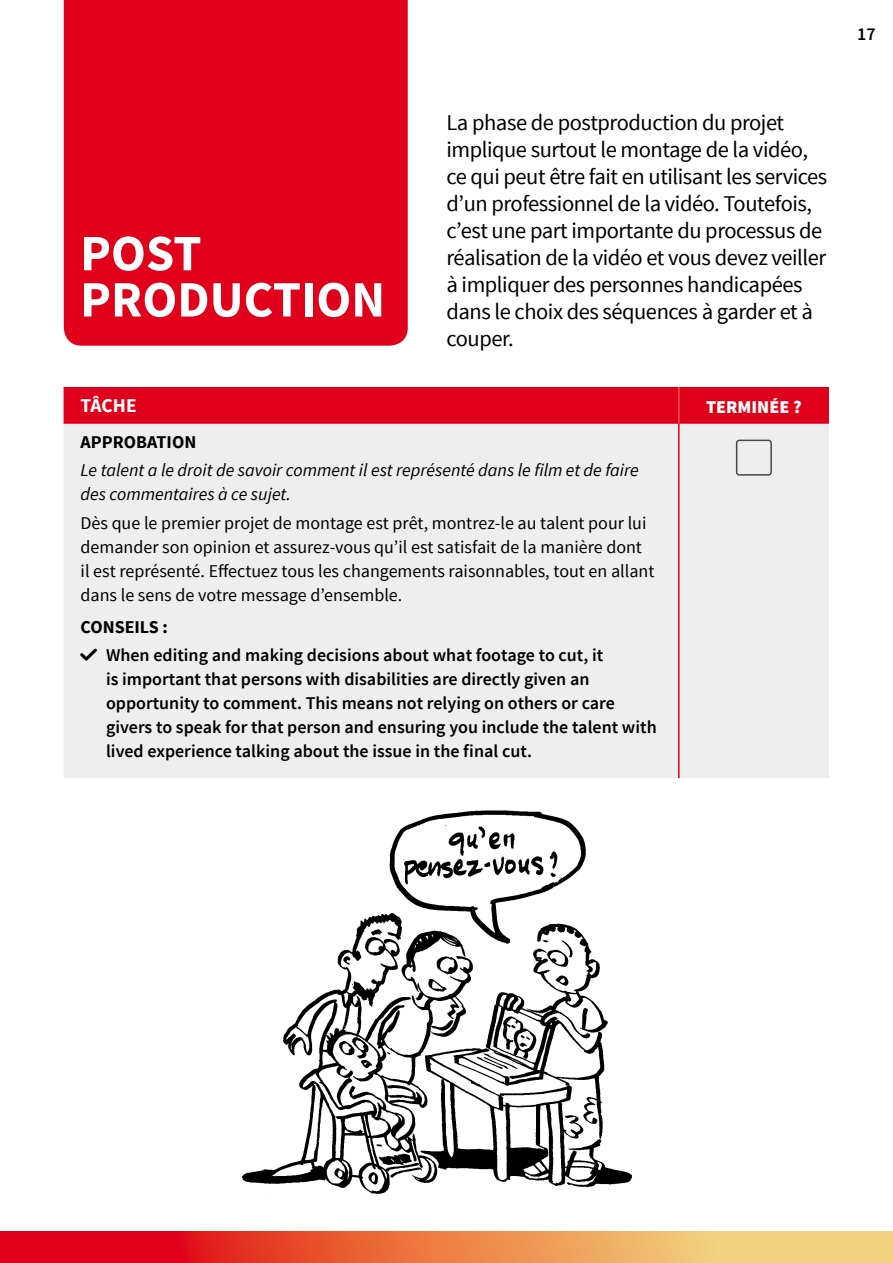
<style>
.page{position:relative;width:893px;height:1263px;background:#fff}
.page>*{position:absolute;margin:0;border:0;box-sizing:border-box;transform-origin:0 0}
.t1{font:700 51px/46.2px "Source Sans Pro";color:#fff}
.t2{font:22.5px/27px "Source Sans Pro";letter-spacing:-.02em;color:#000}
.t3{font:700 19.5px "Source Sans Pro";letter-spacing:-.005em;color:#fff}
.t4{font:600 18px/24px "Source Sans Pro";color:#000}
.t5{font:18px/24px "Source Sans Pro";color:#000}
.t6{font:italic 18px/24px "Source Sans Pro";color:#000}
.t7{font:700 18px "Source Sans Pro";color:#000}
.t8{font:900 18px "Source Sans Pro";color:#fff}
.s1{font-family:"MFG Labs Iconset";font-weight:400}
</style>
<div class="page">
<img style="left:242px;top:810px;width:391px;height:390px">
<svg style="left:0;top:1231px;width:893px;height:32px;background:#ea7249"></svg>
<div style="left:64px;top:387px;width:765px;height:37px;background:#e0001b"></div>
<div style="left:64px;top:424px;width:765px;height:354px;background:#eeeeef"></div>
<hr style="left:678px;top:387px;width:2px;height:37px;background:#e95840">
<hr style="left:678px;top:424px;width:2px;height:354px;background:#e0001b">
<svg style="left:735px;top:438px;width:38px;height:38px"></svg>
<div style="left:64px;top:0;width:344px;height:346px;background:#e0001b"></div>
<h1 class="t1" style="left:80px;top:232px;width:307px">POST<br>PRODUCTION</h1>
<p class="t2" style="left:446px;top:109px;width:382px">La phase de postproduction du projet implique surtout le montage de la vidéo, ce qui peut être fait en utilisant les services d’un professionnel de la vidéo. Toutefois, c’est une part importante du processus de réalisation de la vidéo et vous devez veiller à impliquer des personnes handicapées dans le choix des séquences à garder et à couper.</p>
<p class="t3" style="left:81px;top:393px;width:58px">TÂCHE</p>
<p class="t8" style="left:706px;top:395px;width:97px">TERMINÉE ?</p>
<p class="t7" style="left:81px;top:430px;width:117px">APPROBATION</p>
<p class="t6" style="left:81px;top:458px;width:560px">Le talent a le droit de savoir comment il est représenté dans le film et de faire des commentaires à ce sujet.</p>
<p class="t5" style="left:81px;top:511px;width:575px">Dès que le premier projet de montage est prêt, montrez-le au talent pour lui demander son opinion et assurez-vous qu’il est satisfait de la manière dont il est représenté. Effectuez tous les changements raisonnables, tout en allant dans le sens de votre message d’ensemble.</p>
<p class="t7" style="left:81px;top:615px;width:89px">CONSEILS :</p>
<p class="t4" style="left:106px;top:644px;width:552px;text-indent:-26px"><span class="s1">✓</span> When editing and making decisions about what footage to cut, it<br>is important that persons with disabilities are directly given an opportunity to comment. This means not relying on others or care givers to speak for that person and ensuring you include the talent with lived experience talking about the issue in the final cut.</p>
<p class="t4" style="left:857px;top:22px;width:20px">17</p>
</div>
